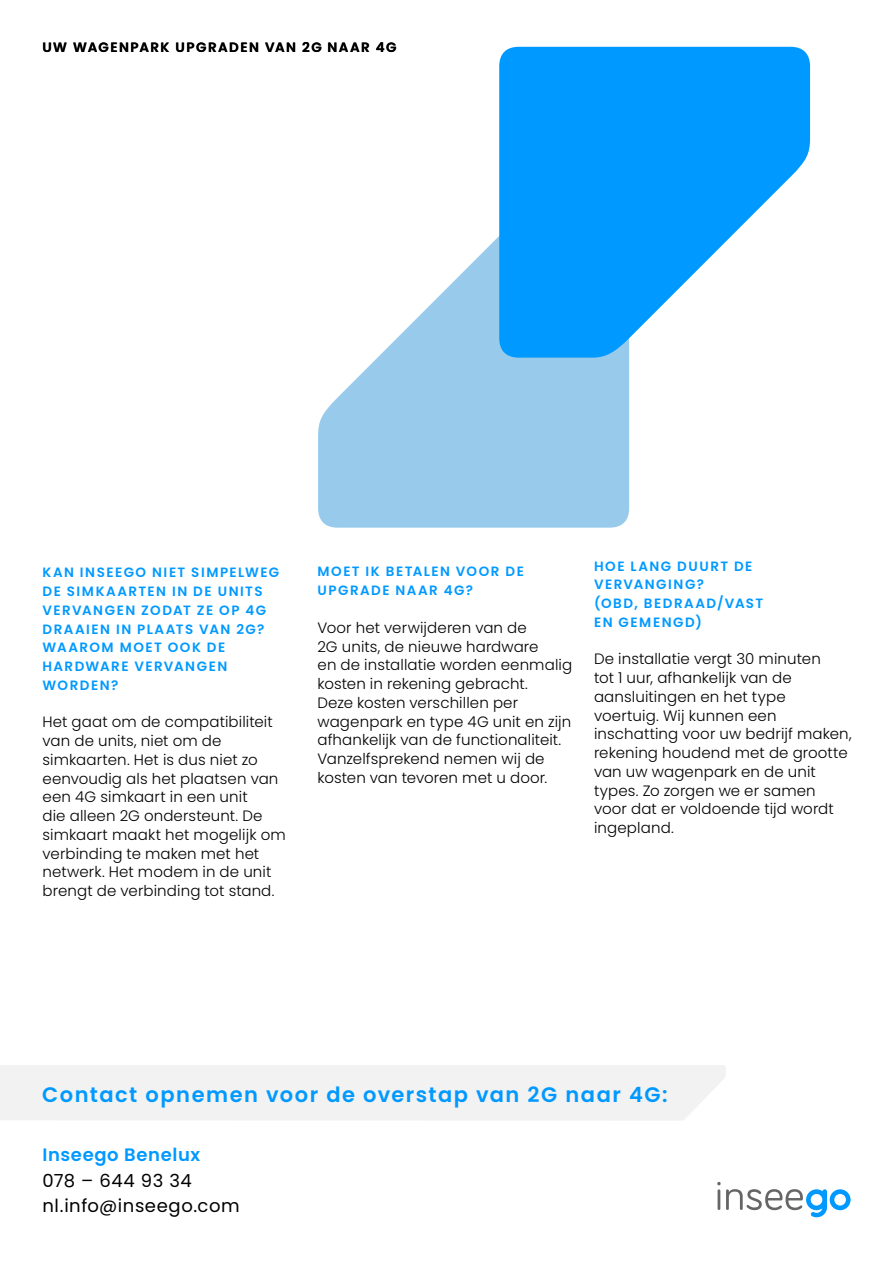
<style>
.page{position:relative;width:893px;height:1263px;background:#fff}
.page>*{position:absolute;margin:0;border:0;box-sizing:border-box;transform-origin:0 0}
.t1{font:600 21px "Poppins";letter-spacing:.07em;color:#09f}
.t2{font:18px/25.5px "Poppins";letter-spacing:.03em;color:#000}
.t3{font:600 18px "Poppins";letter-spacing:.035em;color:#09f}
.t4{font:300 15px/18.8px "Poppins";letter-spacing:.01em;color:#000}
.t5{font:600 13.5px/18.8px "Poppins";letter-spacing:.115em;color:#09f}
.t6{font:600 13.5px "Poppins";letter-spacing:.11em;color:#000}
</style>
<div class="page">
<svg style="left:717px;top:1182px;width:133px;height:35px"></svg>
<svg style="left:318px;top:236px;width:311px;height:292px;fill:#98caec"></svg>
<svg style="left:499px;top:47px;width:311px;height:311px;fill:#09f"></svg>
<div style="left:0;top:1065px;width:725px;height:55px;background:#f2f2f2"></div>
<p class="t6" style="left:43px;top:39px;width:355px">UW WAGENPARK UPGRADEN VAN 2G NAAR 4G</p>
<p class="t5" style="left:43px;top:563px;width:238px">KAN INSEEGO NIET SIMPELWEG<br>DE SIMKAARTEN IN DE UNITS<br>VERVANGEN ZODAT ZE OP 4G<br>DRAAIEN IN PLAATS VAN 2G?<br>WAAROM MOET OOK DE<br>HARDWARE VERVANGEN<br>WORDEN?</p>
<p class="t4" style="left:43px;top:713px;width:245px">Het gaat om de compatibiliteit van de units, niet om de simkaarten. Het is dus niet zo eenvoudig als het plaatsen van een 4G simkaart in een unit<br>die alleen 2G ondersteunt. De simkaart maakt het mogelijk om verbinding te maken met het netwerk. Het modem in de unit brengt de verbinding tot stand.</p>
<p class="t5" style="left:317px;top:562px;width:208px">MOET IK BETALEN VOOR DE<br>UPGRADE NAAR 4G?</p>
<p class="t4" style="left:317px;top:618px;width:256px">Voor het verwijderen van de<br>2G units, de nieuwe hardware<br>en de installatie worden eenmalig kosten in rekening gebracht.<br>Deze kosten verschillen per wagenpark en type 4G unit en zijn afhankelijk van de functionaliteit.<br>Vanzelfsprekend nemen wij de kosten van tevoren met u door.</p>
<p class="t5" style="left:594px;top:556px;width:171px">HOE LANG DUURT DE<br>VERVANGING?<br>(OBD, BEDRAAD/VAST<br>EN GEMENGD)</p>
<p class="t4" style="left:594px;top:650px;width:259px">De installatie vergt 30 minuten<br>tot 1 uur, afhankelijk van de aansluitingen en het type voertuig. Wij kunnen een inschatting voor uw bedrijf maken, rekening houdend met de grootte van uw wagenpark en de unit types. Zo zorgen we er samen voor dat er voldoende tijd wordt ingepland.</p>
<h1 class="t1" style="left:42px;top:1082px;width:627px">Contact opnemen voor de overstap van 2G naar 4G:</h1>
<p class="t3" style="left:43px;top:1144px;width:159px">Inseego Benelux</p>
<p class="t2" style="left:43px;top:1168px;width:199px">078 – 644 93 34 nl.info@inseego.com</p>
</div>
